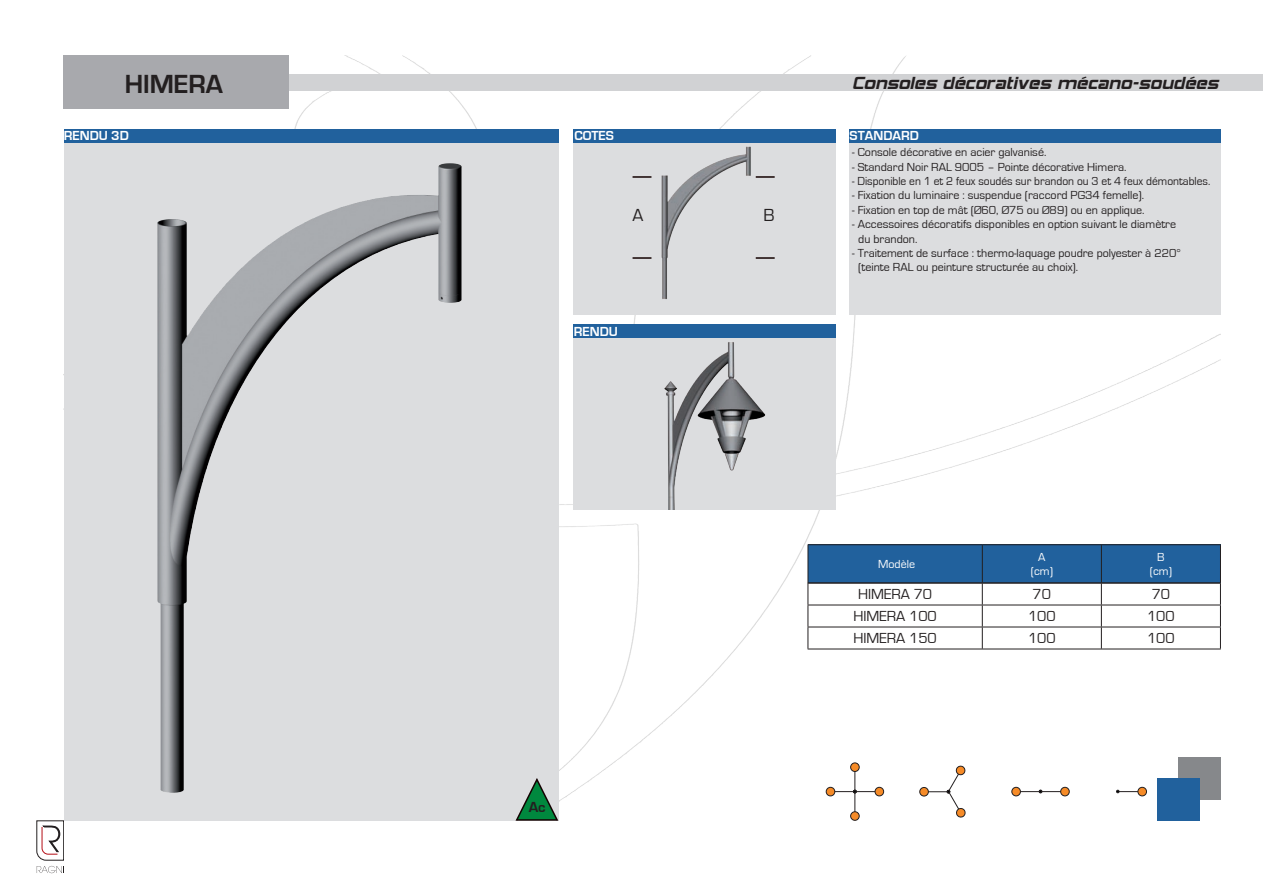
<style>
.page{position:relative;width:1263px;height:893px;background:#fff}
.page>*{position:absolute;margin:0;border:0;box-sizing:border-box;transform-origin:0 0}
.t1{font:700 27px "Eurostile";color:#231f20}
.t2{font:21px "Hemi Head 426";color:#231f20}
.t3{font:18px "Eurostile";color:#231f20}
.t4{font:15px "Eurostile";color:#231f20}
.t5{font:700 15px "Eurostile";color:#231f20}
.t6{font:700 13.5px "Eurostile";color:#fff}
.t7{font:12px/14.4px "Eurostile";color:#231f20}
.t8{font:12px "Eurostile";color:#231f20;scale:.96 1}
.t9{font:12px/14.4px "Eurostile";color:#fff;text-align:center}
</style>
<div class="page">
<img style="left:289px;top:55px;width:931px;height:766px">
<div style="left:574px;top:325px;width:262px;height:185px;background:#dcdddf"></div>
<svg style="left:37px;top:821px;width:27px;height:39px"></svg>
<svg style="left:37px;top:866px;width:27px;height:7px"></svg>
<div style="left:64px;top:129px;width:494px;height:692px;background:#dcdddf"></div>
<div style="left:574px;top:129px;width:262px;height:186px;background:#dcdddf"></div>
<div style="left:849px;top:129px;width:371px;height:186px;background:#dcdddf"></div>
<div style="left:64px;top:129px;width:494px;height:14px;background:#21619d"></div>
<div style="left:574px;top:129px;width:262px;height:14px;background:#21619d"></div>
<div style="left:849px;top:129px;width:371px;height:14px;background:#21619d"></div>
<div style="left:574px;top:325px;width:262px;height:13px;background:#21619d"></div>
<div style="left:1178px;top:757px;width:42px;height:43px;background:#86888b"></div>
<div style="left:1157px;top:778px;width:42px;height:43px;background:#21619d"></div>
<div style="left:808px;top:545px;width:412px;height:38px;background:#21619d"></div>
<div style="left:64px;top:74px;width:1199px;height:16px;background:#d1d2d4"></div>
<div style="left:64px;top:55px;width:225px;height:54px;background:#a8a9ad"></div>
<svg style="left:756px;top:176px;width:19px;height:2px"></svg>
<hr style="left:807px;top:605px;width:175px;height:1px;background:#231f20">
<hr style="left:982px;top:605px;width:119px;height:1px;background:#231f20">
<hr style="left:1101px;top:605px;width:120px;height:1px;background:#231f20">
<hr style="left:807px;top:627px;width:175px;height:1px;background:#231f20">
<svg style="left:807px;top:583px;width:1px;height:66px"></svg>
<hr style="left:982px;top:627px;width:119px;height:1px;background:#231f20">
<svg style="left:982px;top:584px;width:1px;height:65px"></svg>
<hr style="left:1101px;top:627px;width:120px;height:1px;background:#231f20">
<svg style="left:1101px;top:584px;width:1px;height:65px"></svg>
<svg style="left:1220px;top:584px;width:1px;height:65px"></svg>
<hr style="left:807px;top:649px;width:414px;height:1px;background:#231f20">
<img style="left:661px;top:146px;width:90px;height:153px">
<svg style="left:756px;top:257px;width:19px;height:2px"></svg>
<svg style="left:515px;top:778px;width:44px;height:43px"></svg>
<img style="left:157px;top:163px;width:305px;height:630px">
<img style="left:664px;top:342px;width:102px;height:167px">
<svg style="left:632px;top:176px;width:19px;height:2px"></svg>
<svg style="left:632px;top:257px;width:19px;height:2px"></svg>
<div style="left:1012px;top:787px;width:8px;height:9px;background:#f68b27;border-radius:50%"></div>
<div style="left:1011px;top:787px;width:10px;height:9px;border:1px solid #231f20;border-radius:50%"></div>
<div style="left:1061px;top:787px;width:8px;height:9px;background:#f68b27;border-radius:50%"></div>
<div style="left:1060px;top:787px;width:10px;height:9px;border:1px solid #231f20;border-radius:50%"></div>
<svg style="left:1019px;top:790px;width:43px;height:3px"></svg>
<div style="left:1138px;top:787px;width:8px;height:9px;background:#f68b27;border-radius:50%"></div>
<div style="left:1137px;top:787px;width:10px;height:9px;border:1px solid #231f20;border-radius:50%"></div>
<svg style="left:1116px;top:790px;width:23px;height:3px"></svg>
<div style="left:826px;top:787px;width:9px;height:9px;background:#f68b27;border-radius:50%"></div>
<div style="left:826px;top:787px;width:9px;height:9px;border:1px solid #231f20;border-radius:50%"></div>
<div style="left:875px;top:787px;width:9px;height:9px;background:#f68b27;border-radius:50%"></div>
<div style="left:875px;top:787px;width:9px;height:9px;border:1px solid #231f20;border-radius:50%"></div>
<hr style="left:854px;top:767px;width:1px;height:50px;background:#231f20">
<div style="left:851px;top:763px;width:8px;height:8px;background:#f68b27;border-radius:50%"></div>
<div style="left:850px;top:762px;width:9px;height:10px;border:1px solid #231f20;border-radius:50%"></div>
<div style="left:851px;top:812px;width:8px;height:8px;background:#f68b27;border-radius:50%"></div>
<div style="left:850px;top:811px;width:9px;height:10px;border:1px solid #231f20;border-radius:50%"></div>
<svg style="left:833px;top:790px;width:44px;height:3px"></svg>
<div style="left:920px;top:787px;width:8px;height:9px;background:#f68b27;border-radius:50%"></div>
<div style="left:919px;top:787px;width:10px;height:9px;border:1px solid #231f20;border-radius:50%"></div>
<svg style="left:924px;top:765px;width:42px;height:54px"></svg>
<hr style="left:808px;top:544px;width:174px;height:1px;background:#231f20">
<hr style="left:808px;top:545px;width:1px;height:38px;background:#231f20">
<hr style="left:982px;top:544px;width:239px;height:1px;background:#231f20">
<hr style="left:1101px;top:545px;width:1px;height:38px;background:#231f20">
<hr style="left:1220px;top:545px;width:1px;height:38px;background:#231f20">
<hr style="left:808px;top:583px;width:413px;height:1px;background:#231f20">
<hr style="left:982px;top:545px;width:1px;height:38px;background:#231f20">
<p class="t1" style="left:125px;top:70px;width:100px">HIMERA</p>
<p class="t2" style="left:833px;top:74px;width:385px">Consoles décoratives en mécano-soudée</p>
<p class="t2" style="left:852px;top:74px;width:367px">Consoles décoratives mécano-soudées</p>
<p class="t6" style="left:64px;top:128px;width:66px">RENDU 3D</p>
<p class="t6" style="left:574px;top:128px;width:41px">COTES</p>
<p class="t6" style="left:850px;top:128px;width:71px">STANDARD</p>
<p class="t3" style="left:632px;top:206px;width:11px">a</p>
<p class="t6" style="left:574px;top:324px;width:46px">RENDU</p>
<p class="t5" style="left:529px;top:799px;width:18px">Ac</p>
<p class="t3" style="left:763px;top:206px;width:11px">b</p>
<p class="t7" style="left:852px;top:145px;width:196px">- Console décorative en acier galvanisé.</p>
<p class="t7" style="left:852px;top:160px;width:276px">- Standard Noir RAL 9005 – Pointe décorative Himera.</p>
<p class="t8" style="left:852px;top:175px;width:374px">- Disponible en 1 et 2 feux soudés sur brandon ou 3 et 4 feux démontables.</p>
<p class="t7" style="left:852px;top:188px;width:293px">- Fixation du luminaire : suspendue (raccord PG34 femelle).</p>
<p class="t7" style="left:852px;top:203px;width:294px">- Fixation en top de mât (Ø60, Ø75 ou Ø89) ou en applique.</p>
<p class="t7" style="left:858px;top:217px;width:319px;text-indent:-6px">- Accessoires décoratifs disponibles en option suivant le diamètre du brandon.</p>
<p class="t7" style="left:858px;top:246px;width:324px;text-indent:-6px">- Traitement de surface : thermo-laquage poudre polyester à 220° (teinte RAL ou peinture structurée au choix).</p>
<p class="t9" style="left:878px;top:557px;width:38px">Modèle</p>
<p class="t9" style="left:1031px;top:550px;width:24px">A (cm)</p>
<p class="t9" style="left:1150px;top:550px;width:24px">B (cm)</p>
<p class="t4" style="left:858px;top:586px;width:10px">himera</p>
<p class="t4" style="left:914px;top:586px;width:20px">70</p>
<p class="t4" style="left:1033px;top:586px;width:20px">70</p>
<p class="t4" style="left:1152px;top:586px;width:20px">70</p>
<p class="t4" style="left:853px;top:608px;width:10px">himera</p>
<p class="t4" style="left:909px;top:608px;width:29px">100</p>
<p class="t4" style="left:1028px;top:608px;width:29px">100</p>
<p class="t4" style="left:1147px;top:608px;width:29px">100</p>
<p class="t4" style="left:853px;top:630px;width:10px">himera</p>
<p class="t4" style="left:909px;top:630px;width:29px">150</p>
<p class="t4" style="left:1028px;top:630px;width:29px">100</p>
<p class="t4" style="left:1147px;top:630px;width:29px">100</p>
</div>
